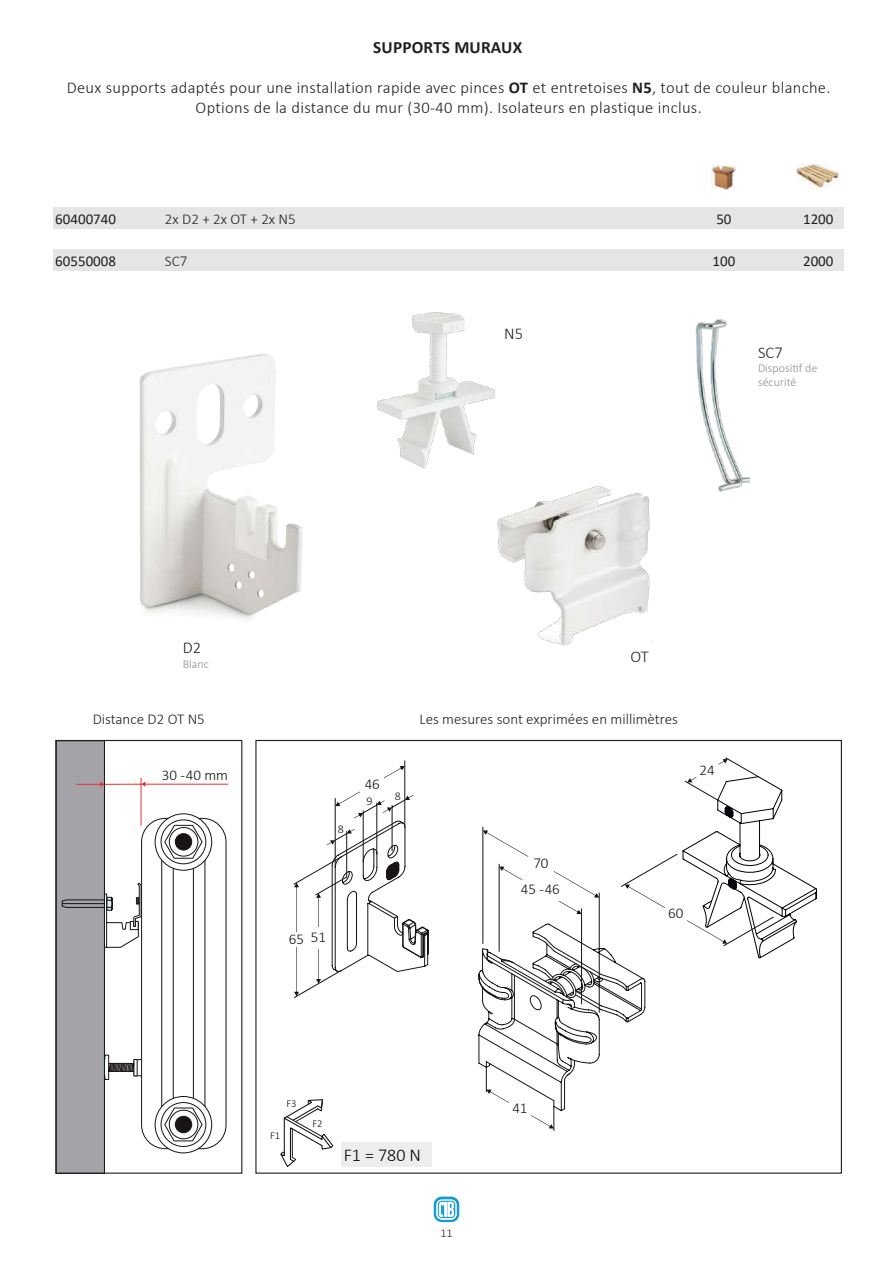
<style>
.page{position:relative;width:893px;height:1263px;background:#fff}
.page>*{position:absolute;margin:0;border:0;box-sizing:border-box;transform-origin:0 0}
.t1{font:300 18px "Calibri";color:#04050a}
.t2{font:700 17.25px "Calibri";letter-spacing:.01em;color:#231f20}
.t3{font:300 16.5px/19.8px "Calibri";letter-spacing:.02em;color:#231f20;text-align:center}
.t4{font:300 15px "Calibri";color:#231f20}
.t5{font:15px "Calibri";color:#231f20}
.t6{font:300 15px "Calibri";color:#171317}
.t7{font:300 12px/13.5px "Calibri";color:#8a8c8f}
.t8{font:300 12px "Calibri";color:#171317}
.t9{font:300 12px "Calibri";color:#231f20}
.t10{font:300 10.5px "Calibri";color:#04050a}
.s1{font-weight:700}
</style>
<div class="page">
<img style="left:420px;top:312px;width:75px;height:156px">
<img style="left:695px;top:319px;width:56px;height:173px">
<img style="left:450px;top:436px;width:256px;height:210px">
<img style="left:139px;top:314px;width:281px;height:306px">
<svg style="left:434px;top:1196px;width:25px;height:26px"></svg>
<img style="left:712px;top:166px;width:24px;height:24px">
<img style="left:796px;top:164px;width:43px;height:24px">
<div style="left:53px;top:208px;width:791px;height:21px;background:#e5e5e5"></div>
<svg style="left:280px;top:1099px;width:54px;height:68px"></svg>
<div style="left:342px;top:1142px;width:90px;height:24px;background:#ecedec"></div>
<hr style="left:405px;top:761px;width:1px;height:66px;background:#171317">
<svg style="left:293px;top:766px;width:136px;height:232px"></svg>
<div style="left:308px;top:928px;width:21px;height:21px;background:#fff"></div>
<svg style="left:478px;top:757px;width:339px;height:374px"></svg>
<div style="left:56px;top:741px;width:48px;height:432px;background:#a4a4a8"></div>
<div style="left:56px;top:740px;width:49px;height:434px;border:1px solid #10191d"></div>
<svg style="left:62px;top:818px;width:164px;height:331px"></svg>
<hr style="left:105px;top:784px;width:36px;height:1px;background:#ee3034">
<hr style="left:141px;top:778px;width:1px;height:48px;background:#ee3034">
<hr style="left:145px;top:784px;width:83px;height:1px;background:#ee3034">
<svg style="left:141px;top:782px;width:5px;height:5px"></svg>
<svg style="left:76px;top:782px;width:29px;height:5px"></svg>
<div style="left:55px;top:740px;width:187px;height:434px;border:1px solid #231f20"></div>
<div style="left:53px;top:250px;width:791px;height:21px;background:#e5e5e5"></div>
<p class="t2" style="left:373px;top:35px;width:150px">SUPPORTS MURAUX</p>
<p class="t3" style="left:67px;top:77px;width:765px">Deux supports adaptés pour une installation rapide avec pinces <span class="s1">OT</span> et entretoises <span class="s1">N5</span>, tout de couleur blanche.<br>Options de la distance du mur (30-40 mm). Isolateurs en plastique inclus.</p>
<p class="t5" style="left:55px;top:208px;width:62px">60400740</p>
<p class="t4" style="left:165px;top:210px;width:132px">2x D2 + 2x OT + 2x N5</p>
<p class="t5" style="left:716px;top:208px;width:17px">50</p>
<p class="t5" style="left:803px;top:208px;width:32px">1200</p>
<p class="t5" style="left:55px;top:251px;width:62px">60550008</p>
<p class="t4" style="left:165px;top:252px;width:24px">SC7</p>
<p class="t5" style="left:712px;top:251px;width:24px">100</p>
<p class="t5" style="left:803px;top:251px;width:32px">2000</p>
<p class="t3" style="left:504px;top:323px;width:20px">N5</p>
<p class="t3" style="left:758px;top:342px;width:26px">SC7</p>
<p class="t7" style="left:758px;top:361px;width:61px">Dispositif de sécurité</p>
<p class="t3" style="left:183px;top:638px;width:20px">D2</p>
<p class="t7" style="left:183px;top:657px;width:28px">Blanc</p>
<p class="t3" style="left:630px;top:646px;width:20px">OT</p>
<p class="t4" style="left:93px;top:710px;width:114px">Distance D2 OT N5</p>
<p class="t4" style="left:419px;top:710px;width:260px">Les mesures sont exprimées en millimètres</p>
<p class="t6" style="left:162px;top:766px;width:68px">30 -40 mm</p>
<p class="t8" style="left:338px;top:821px;width:8px">8</p>
<p class="t6" style="left:365px;top:774px;width:17px">46</p>
<p class="t8" style="left:366px;top:794px;width:8px">9</p>
<p class="t8" style="left:395px;top:788px;width:8px">8</p>
<p class="t6" style="left:289px;top:929px;width:39px">65 51</p>
<p class="t6" style="left:533px;top:854px;width:17px">70</p>
<p class="t6" style="left:521px;top:880px;width:41px">45 -46</p>
<p class="t6" style="left:668px;top:904px;width:17px">60</p>
<p class="t6" style="left:700px;top:760px;width:17px">24</p>
<p class="t10" style="left:286px;top:1097px;width:12px">F3</p>
<p class="t10" style="left:270px;top:1129px;width:12px">F1</p>
<p class="t10" style="left:312px;top:1117px;width:12px">F2</p>
<p class="t1" style="left:344px;top:1144px;width:79px">F1 = 780 N</p>
<p class="t9" style="left:440px;top:1225px;width:14px">11</p>
<p class="t6" style="left:512px;top:1099px;width:17px">41</p>
</div>
